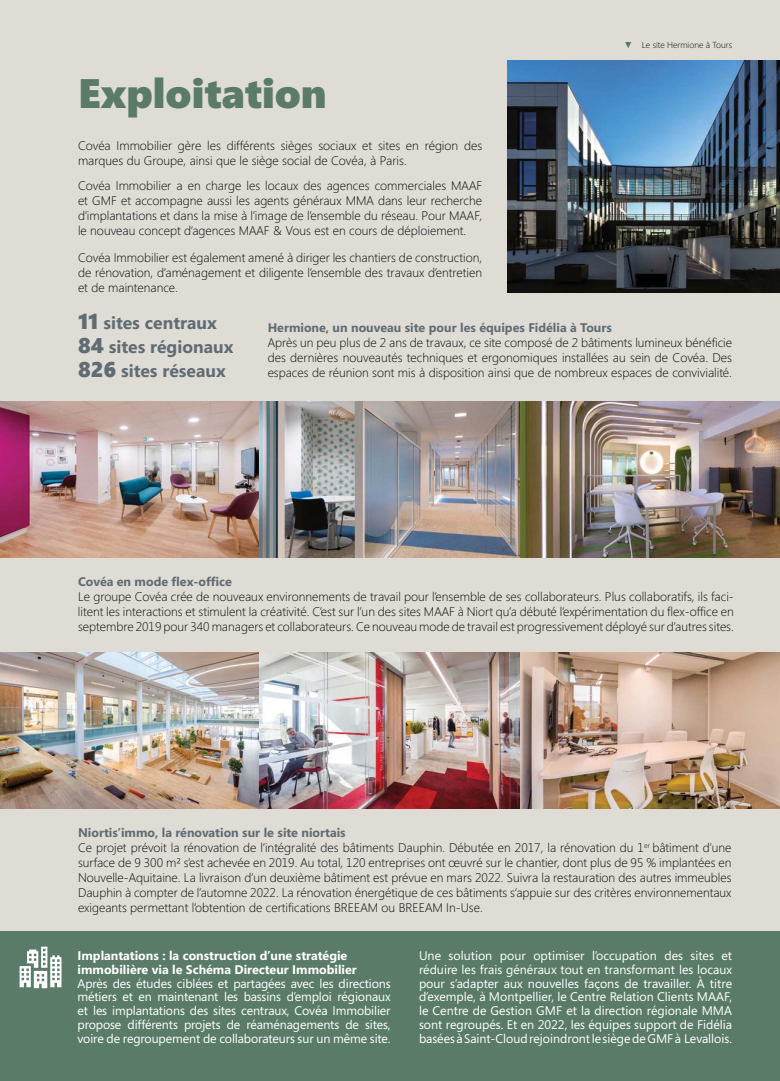
<style>
.page{position:relative;width:780px;height:1081px;background:#dfdbd5}
.page>*{position:absolute;margin:0;border:0;box-sizing:border-box;transform-origin:0 0}
.t1{font:900 41.25px "Segoe";color:#597b68}
.t2{font:700 17.5px "Segoe";color:#606c73}
.t3{font:300 12.5px/15px "Segoe";color:#040909;text-align:justify}
.t4{font:12.5px/13.8px "Segoe";letter-spacing:-.01em;color:#fff;text-align:justify}
.t5{font:700 12.5px "Segoe";color:#606c73}
.t6{font:700 12.5px/13.8px "Segoe";color:#fff}
.t7{font:300 8.75px "Segoe";color:#040909}
.s1{font-family:"Segoe UI Black";font-weight:400;font-size:21.25px}
</style>
<div class="page">
<div style="left:0;top:931px;width:780px;height:150px;background:#597b68"></div>
<img style="left:507px;top:60px;width:273px;height:232px">
<img style="left:0;top:402px;width:780px;height:156px">
<img style="left:0;top:653px;width:780px;height:156px">
<svg style="left:625px;top:42px;width:6px;height:6px"></svg>
<svg style="left:20px;top:946px;width:41px;height:42px"></svg>
<h2 class="t1" style="left:78px;top:77px;width:250px">Exploitation</h2>
<p class="t3" style="left:78px;top:139px;width:405px">Covéa Immobilier gère les différents sièges sociaux et sites en région des marques du Groupe, ainsi que le siège social de Covéa, à Paris.</p>
<p class="t3" style="left:78px;top:179px;width:405px">Covéa Immobilier a en charge les locaux des agences commerciales MAAF et GMF et accompagne aussi les agents généraux MMA dans leur recherche d’implantations et dans la mise à l’image de l’ensemble du réseau. Pour MAAF, le nouveau concept d’agences MAAF &amp; Vous est en cours de déploiement.</p>
<p class="t3" style="left:78px;top:251px;width:405px">Covéa Immobilier est également amené à diriger les chantiers de construction, de rénovation, d’aménagement et diligente l’ensemble des travaux d’entretien et de maintenance.</p>
<p class="t7" style="left:641px;top:41px;width:92px">Le site Hermione à Tours</p>
<p class="t2" style="left:78px;top:310px;width:140px"><span class="s1">11</span> sites centraux</p>
<p class="t2" style="left:78px;top:334px;width:157px"><span class="s1">84</span> sites régionaux</p>
<p class="t2" style="left:78px;top:358px;width:149px"><span class="s1">826</span> sites réseaux</p>
<h3 class="t5" style="left:268px;top:321px;width:346px">Hermione, un nouveau site pour les équipes Fidélia à Tours</h3>
<p class="t3" style="left:268px;top:335px;width:466px">Après un peu plus de 2 ans de travaux, ce site composé de 2 bâtiments lumineux bénéficie des dernières nouveautés techniques et ergonomiques installées au sein de Covéa. Des espaces de réunion sont mis à disposition ainsi que de nombreux espaces de convivialité.</p>
<h3 class="t5" style="left:78px;top:576px;width:155px">Covéa en mode flex-office</h3>
<p class="t3" style="left:78px;top:590px;width:657px">Le groupe Covéa crée de nouveaux environnements de travail pour l’ensemble de ses collaborateurs. Plus collaboratifs, ils faci&shy;litent les interactions et stimulent la créativité. C’est sur l’un des sites MAAF à Niort qu’a débuté l’expérimentation du flex-office en septembre 2019 pour 340 managers et collaborateurs. Ce nouveau mode de travail est progressivement déployé sur d’autres sites.</p>
<h3 class="t5" style="left:78px;top:827px;width:269px">Niortis’immo, la rénovation sur le site niortais</h3>
<p class="t3" style="left:78px;top:841px;width:655px">Ce projet prévoit la rénovation de l’intégralité des bâtiments Dauphin. Débutée en 2017, la rénovation du 1<sup>er</sup> bâtiment d’une surface de 9 300 m² s’est achevée en 2019. Au total, 120 entreprises ont œuvré sur le chantier, dont plus de 95 % implantées en Nouvelle-Aquitaine. La livraison d’un deuxième bâtiment est prévue en mars 2022. Suivra la restauration des autres immeubles Dauphin à compter de l’automne 2022. La rénovation énergétique de ces bâtiments s’appuie sur des critères environnementaux exigeants permettant l’obtention de certifications BREEAM ou BREEAM In-Use.</p>
<h4 class="t6" style="left:78px;top:949px;width:281px">Implantations : la construction d’une stratégie immobilière via le Schéma Directeur Immobilier</h4>
<p class="t4" style="left:78px;top:977px;width:314px">Après des études ciblées et partagées avec les directions métiers et en maintenant les bassins d’emploi régionaux et les implantations des sites centraux, Covéa Immobilier propose différents projets de réaménagements de sites, voire de regroupement de collaborateurs sur un même site.</p>
<p class="t4" style="left:419px;top:949px;width:314px">Une solution pour optimiser l’occupation des sites et réduire les frais généraux tout en transformant les locaux pour s’adapter aux nouvelles façons de travailler. À titre d’exemple, à Montpellier, le Centre Relation Clients MAAF, le Centre de Gestion GMF et la direction régionale MMA sont regroupés. Et en 2022, les équipes support de Fidélia basées à Saint-Cloud rejoindront le siège de GMF à Levallois.</p>
</div>
